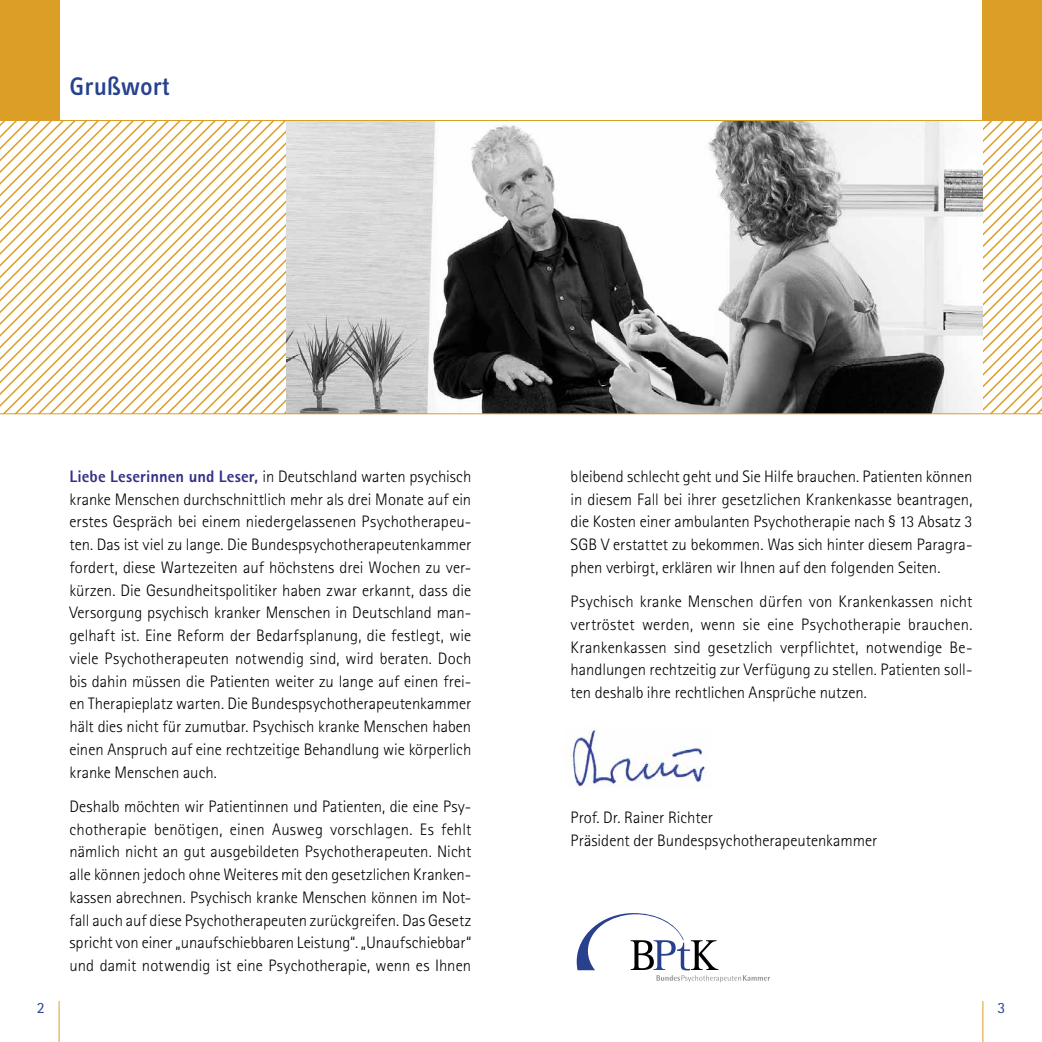
<style>
.page{position:relative;width:1042px;height:1042px;background:#fff}
.page>*{position:absolute;margin:0;border:0;box-sizing:border-box;transform-origin:0 0}
.t1{font:500 26.25px "Info Text";color:#27428e}
.t2{font:300 16.62px/22.8px "Rotis Sans Serif Std";color:#000;text-align:justify}
.t3{font:15.75px "Rotis Sans Serif Std";color:#27428e}
.s1{font-weight:800;color:#342f88}
</style>
<div class="page">
<div style="left:0;top:0;width:60px;height:121px;background:#db9e27"></div>
<div style="left:982px;top:0;width:60px;height:121px;background:#db9e27"></div>
<hr style="left:982px;top:1001px;width:1px;height:41px;background:#db9e27">
<hr style="left:59px;top:1001px;width:1px;height:41px;background:#db9e27">
<svg style="left:0;top:121px;width:286px;height:292px"></svg>
<svg style="left:982px;top:121px;width:60px;height:292px"></svg>
<img style="left:286px;top:121px;width:696px;height:292px">
<hr style="left:570px;top:120px;width:472px;height:1px;background:#db9e27">
<hr style="left:31px;top:120px;width:599px;height:1px;background:#db9e27">
<hr style="left:0;top:413px;width:1042px;height:1px;background:#db9e27">
<svg style="left:577px;top:913px;width:193px;height:69px"></svg>
<img style="left:571px;top:729px;width:135px;height:57px">
<h1 class="t1" style="left:69px;top:71px;width:101px">Grußwort</h1>
<p class="t2" style="left:69px;top:465px;width:403px"><span class="s1">Liebe Leserinnen und Leser,</span> in Deutschland warten psychisch kranke Menschen durchschnittlich mehr als drei Monate auf ein erstes Gespräch bei einem niedergelassenen Psychotherapeu&shy;ten. Das ist viel zu lange. Die Bundespsychotherapeutenkammer fordert, diese Wartezeiten auf höchstens drei Wochen zu ver&shy;kürzen. Die Gesundheitspolitiker haben zwar erkannt, dass die Versorgung psychisch kranker Menschen in Deutschland man&shy;gelhaft ist. Eine Reform der Bedarfsplanung, die festlegt, wie viele Psychotherapeuten notwendig sind, wird beraten. Doch bis dahin müssen die Patienten weiter zu lange auf einen frei&shy;en Therapieplatz warten. Die Bundespsychotherapeutenkammer hält dies nicht für zumutbar. Psychisch kranke Menschen haben einen Anspruch auf eine rechtzeitige Behandlung wie körperlich kranke Menschen auch.</p>
<p class="t2" style="left:69px;top:795px;width:403px">Deshalb möchten wir Patientinnen und Patienten, die eine Psy&shy;chotherapie benötigen, einen Ausweg vorschlagen. Es fehlt nämlich nicht an gut ausgebildeten Psychotherapeuten. Nicht alle können jedoch ohne Weiteres mit den gesetzlichen Kranken&shy;kassen abrechnen. Psychisch kranke Menschen können im Not&shy;fall auch auf diese Psychotherapeuten zurückgreifen. Das Gesetz spricht von einer „unaufschiebbaren Leistung“. „Unaufschiebbar“ und damit notwendig ist eine Psychotherapie, wenn es Ihnen</p>
<p class="t2" style="left:570px;top:465px;width:403px">bleibend schlecht geht und Sie Hilfe brauchen. Patienten können in diesem Fall bei ihrer gesetzlichen Krankenkasse beantragen, die Kosten einer ambulanten Psychotherapie nach § 13 Absatz 3<br>SGB V erstattet zu bekommen. Was sich hinter diesem Paragra&shy;phen verbirgt, erklären wir Ihnen auf den folgenden Seiten.</p>
<p class="t2" style="left:570px;top:590px;width:403px">Psychisch kranke Menschen dürfen von Krankenkassen nicht vertröstet werden, wenn sie eine Psychotherapie brauchen.<br>Krankenkassen sind gesetzlich verpflichtet, notwendige Be&shy;handlungen rechtzeitig zur Verfügung zu stellen. Patienten soll&shy;ten deshalb ihre rechtlichen Ansprüche nutzen.</p>
<p class="t2" style="left:570px;top:806px;width:308px">Prof. Dr. Rainer Richter<br>Präsident der Bundespsychotherapeutenkammer</p>
<p class="t3" style="left:37px;top:998px;width:9px">2</p>
<p class="t3" style="left:997px;top:998px;width:9px">3</p>
</div>
